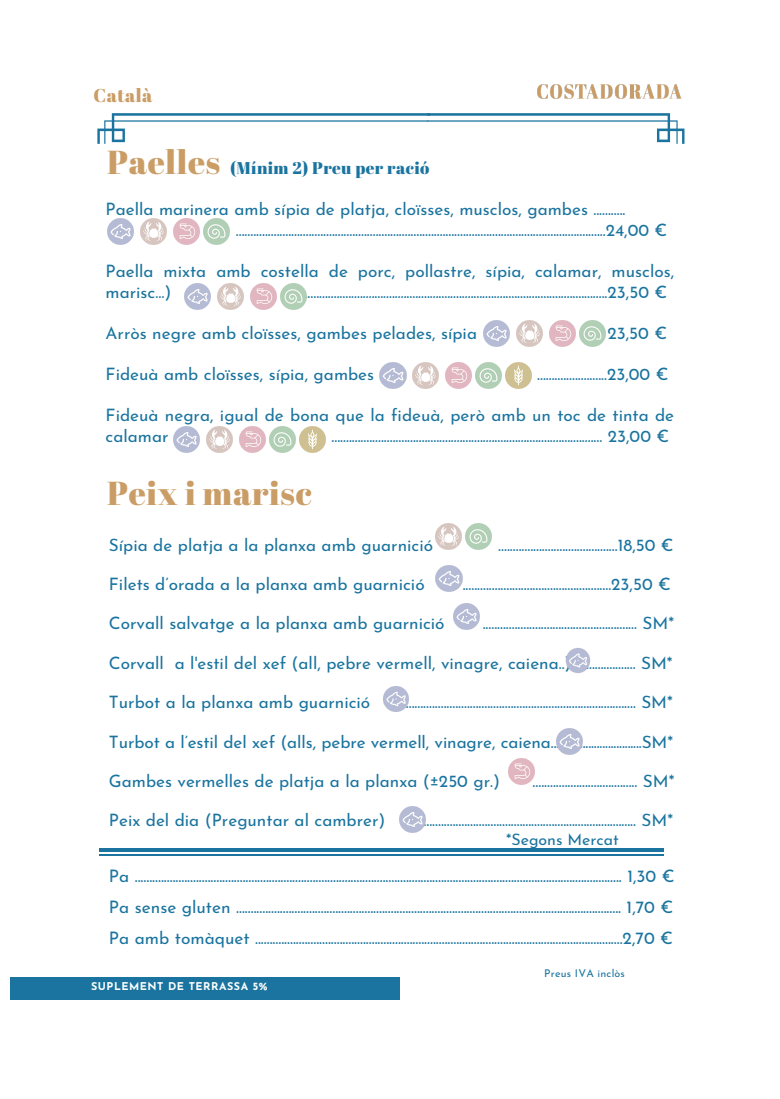
<style>
.page{position:relative;width:780px;height:1099px;background:#fff}
.page>*{position:absolute;margin:0;border:0;box-sizing:border-box;transform-origin:0 0}
.t1{font:33.25px "Abril Fatface";letter-spacing:.02em;color:#ca9d66}
.t2{font:18.62px "Abril Fatface";letter-spacing:.02em;color:#ca9d66}
.t3{font:17.25px/30.8px "Josefin Sans";color:#1a749f;text-align:justify}
.t4{font:17.12px/20.6px "Josefin Sans";color:#1a749f}
.t5{font:17px "Abril Fatface";letter-spacing:.025em;color:#1a749f}
.t6{font:15.88px "Josefin Sans";color:#1a749f}
.t7{font:700 10.75px "Josefin Sans";letter-spacing:.05em;color:#fff}
.t8{font:10.75px "Josefin Sans";letter-spacing:.02em;color:#1a749f}
</style>
<div class="page">
<img style="left:173px;top:218px;width:57px;height:27px">
<img style="left:445px;top:362px;width:87px;height:27px">
<img style="left:107px;top:218px;width:27px;height:27px">
<img style="left:140px;top:218px;width:27px;height:27px">
<img style="left:250px;top:283px;width:57px;height:27px">
<img style="left:184px;top:283px;width:27px;height:27px">
<img style="left:217px;top:283px;width:27px;height:27px">
<img style="left:549px;top:320px;width:57px;height:27px">
<img style="left:483px;top:320px;width:27px;height:27px">
<img style="left:516px;top:320px;width:27px;height:27px">
<img style="left:379px;top:362px;width:28px;height:27px">
<img style="left:412px;top:362px;width:27px;height:27px">
<img style="left:239px;top:426px;width:87px;height:27px">
<img style="left:173px;top:426px;width:27px;height:27px">
<img style="left:206px;top:426px;width:27px;height:27px">
<img style="left:435px;top:523px;width:57px;height:27px">
<img style="left:435px;top:565px;width:28px;height:27px">
<img style="left:453px;top:603px;width:27px;height:27px">
<img style="left:565px;top:648px;width:26px;height:25px">
<img style="left:383px;top:686px;width:26px;height:26px">
<img style="left:508px;top:758px;width:27px;height:27px">
<img style="left:556px;top:728px;width:27px;height:27px">
<hr style="left:99px;top:848px;width:564px;height:4px;background:#1a749f">
<hr style="left:99px;top:854px;width:564px;height:1px;background:#1a749f">
<div style="left:10px;top:977px;width:389px;height:22px;background:#1a749f"></div>
<svg style="left:97px;top:113px;width:587px;height:31px"></svg>
<img style="left:537px;top:84px;width:145px;height:15px">
<img style="left:399px;top:806px;width:27px;height:27px">
<p class="t2" style="left:94px;top:82px;width:60px">Català</p>
<p class="t1" style="left:107px;top:139px;width:115px">Paelles</p>
<p class="t5" style="left:230px;top:156px;width:200px">(Mínim 2) Preu per ració</p>
<h2 class="t4" style="left:236px;top:200px;width:433px;text-indent:-130px">Paella marinera amb sípia de platja, cloïsses, musclos, gambes ........... ...............................................................................................................................24,00 €</h2>
<p class="t4" style="left:105px;top:262px;width:569px">Paella mixta amb costella de porc, pollastre, sípia, calamar, musclos, marisc…)</p>
<p class="t4" style="left:301px;top:283px;width:367px">.........................................................................................................23,50 €</p>
<h1 class="t4" style="left:105px;top:324px;width:373px">Arròs negre amb cloïsses, gambes pelades, sípia</h1>
<h1 class="t4" style="left:607px;top:324px;width:61px">23,50 €</h1>
<h2 class="t4" style="left:105px;top:365px;width:270px">Fideuà amb cloïsses, sípia, gambes</h2>
<h2 class="t4" style="left:537px;top:365px;width:133px">........................23,00 €</h2>
<h2 class="t4" style="left:105px;top:407px;width:569px">Fideuà negra, igual de bona que la fideuà, però amb un toc de tinta de calamar</h2>
<h2 class="t4" style="left:331px;top:427px;width:339px">............................................................................................. 23,00 €</h2>
<p class="t1" style="left:107px;top:470px;width:206px">Peix i marisc</p>
<h2 class="t4" style="left:109px;top:536px;width:325px">Sípia de platja a la planxa amb guarnició</h2>
<h2 class="t4" style="left:498px;top:536px;width:177px">.........................................18,50 €</h2>
<h2 class="t4" style="left:109px;top:575px;width:317px">Filets d’orada a la planxa amb guarnició</h2>
<h2 class="t4" style="left:462px;top:575px;width:210px">...................................................23,50 €</h2>
<h2 class="t4" style="left:109px;top:615px;width:337px">Corvall salvatge a la planxa amb guarnició</h2>
<h2 class="t4" style="left:482px;top:615px;width:193px">..................................................... SM*</h2>
<p class="t4" style="left:109px;top:654px;width:565px">Corvall a l'estil del xef (all, pebre vermell, vinagre, caiena..)...................... SM*</p>
<p class="t4" style="left:109px;top:693px;width:263px">Turbot a la planxa amb guarnició</p>
<p class="t4" style="left:402px;top:693px;width:271px">................................................................................ SM*</p>
<p class="t4" style="left:109px;top:733px;width:565px">Turbot a l’estil del xef (alls, pebre vermell, vinagre, caiena...) .........................SM*</p>
<p class="t4" style="left:109px;top:772px;width:392px">Gambes vermelles de platja a la planxa (±250 gr.)</p>
<p class="t4" style="left:532px;top:772px;width:143px">.................................... SM*</p>
<p class="t4" style="left:109px;top:812px;width:278px">Peix del dia (Preguntar al cambrer)</p>
<p class="t4" style="left:423px;top:812px;width:251px">......................................................................... SM*</p>
<p class="t6" style="left:506px;top:833px;width:114px">*Segons Mercat</p>
<h2 class="t3" style="left:109px;top:862px;width:567px">Pa ....................................................................................................................................................................... 1,30 € Pa sense gluten .................................................................................................................................... 1,70 € Pa amb tomàquet ..............................................................................................................................2,70 €</h2>
<p class="t7" style="left:91px;top:981px;width:178px">SUPLEMENT DE TERRASSA 5%</p>
<p class="t8" style="left:544px;top:969px;width:82px">Preus IVA inclòs</p>
</div>
